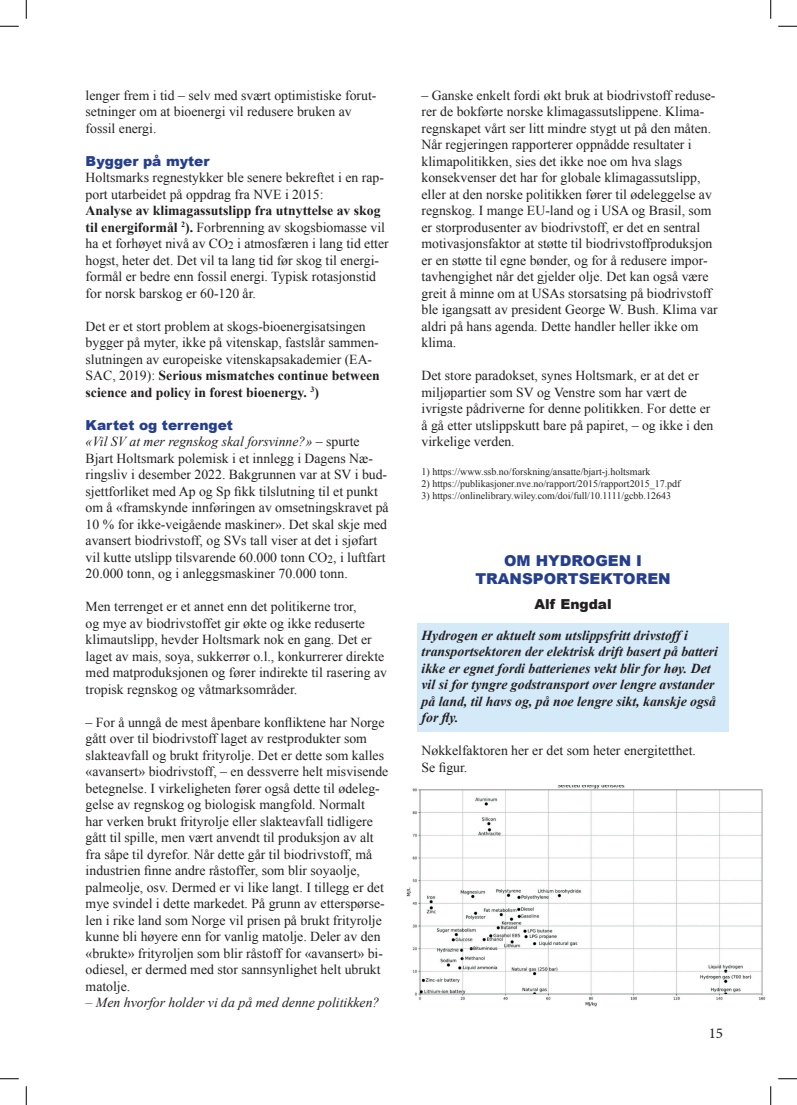
<style>
.page{position:relative;width:797px;height:1105px;background:#fff}
.page>*{position:absolute;margin:0;border:0;box-sizing:border-box;transform-origin:0 0}
.t1{font:900 15px/18px "Arial";color:#253f8e;text-align:center}
.t2{font:15px "Minion Pro";color:#231f20}
.t3{font:13.75px/16.5px "Times New Roman";color:#231f20}
.t4{font:italic 700 13.75px/16.5px "Times New Roman";color:#231f20}
.t5{font:italic 13.75px "Times New Roman";color:#231f20}
.t6{font:900 13.75px "Arial";color:#253f8e}
.t7{font:900 13.75px "Arial";color:#231f20}
.t8{font:10px "Times New Roman";color:#231f20}
.s1{font-weight:700}
.s2{font-style:italic}
</style>
<div class="page">
<div style="left:417px;top:623px;width:311px;height:109px;background:#d4eaf8"></div>
<img style="left:406px;top:786px;width:360px;height:221px">
<svg style="left:0;top:25px;width:19px;height:2px"></svg>
<svg style="left:778px;top:25px;width:19px;height:2px"></svg>
<svg style="left:0;top:1078px;width:19px;height:1px"></svg>
<svg style="left:778px;top:1078px;width:19px;height:1px"></svg>
<svg style="left:25px;top:0;width:2px;height:19px"></svg>
<svg style="left:25px;top:1086px;width:2px;height:19px"></svg>
<svg style="left:770px;top:0;width:1px;height:19px"></svg>
<svg style="left:770px;top:1086px;width:1px;height:19px"></svg>
<p class="t3" style="left:86px;top:87px;width:292px">lenger frem i tid – selv med svært optimistiske forut&shy;setninger om at bioenergi vil redusere bruken av fossil energi.</p>
<p class="t6" style="left:86px;top:151px;width:125px">Bygger på myter</p>
<p class="t3" style="left:86px;top:169px;width:300px">Holtsmarks regnestykker ble senere bekreftet i en rap&shy;port utarbeidet på oppdrag fra NVE i 2015:</p>
<p class="t3" style="left:86px;top:202px;width:304px"><span class="s1">Analyse av klimagassutslipp fra utnyttelse av skog til energiformål</span> <sup>2</sup><span class="s1">).</span> Forbrenning av skogsbiomasse vil ha et forhøyet nivå av CO<sub>2</sub> i atmosfæren i lang tid etter hogst, heter det. Det vil ta lang tid før skog til energi&shy;formål er bedre enn fossil energi. Typisk rotasjonstid for norsk barskog er 60-120 år.</p>
<p class="t3" style="left:86px;top:318px;width:296px">Det er et stort problem at skogs-bioenergisatsingen bygger på myter, ikke på vitenskap, fastslår sammen&shy;slutningen av europeiske vitenskapsakademier (EA-SAC, 2019): <span class="s1">Serious mismatches continue between science and policy in forest bioenergy.</span> <sup>3</sup><span class="s1">)</span></p>
<p class="t6" style="left:86px;top:415px;width:149px">Kartet og terrenget</p>
<p class="t3" style="left:86px;top:433px;width:304px"><span class="s2">«Vil SV at mer regnskog skal forsvinne?»</span> – spurte Bjart Holtsmark polemisk i et innlegg i Dagens Næ&shy;ringsliv i desember 2022. Bakgrunnen var at SV i bud&shy;sjettforliket med Ap og Sp fikk tilslutning til et punkt om å «framskynde innføringen av omsetningskravet på 10 % for ikke-veigående maskiner». Det skal skje med avansert biodrivstoff, og SVs tall viser at det i sjøfart vil kutte utslipp tilsvarende 60.000 tonn CO<sub>2</sub>, i luftfart 20.000 tonn, og i anleggsmaskiner 70.000 tonn.</p>
<p class="t3" style="left:86px;top:598px;width:303px">Men terrenget er et annet enn det politikerne tror,<br>og mye av biodrivstoffet gir økte og ikke reduserte klimautslipp, hevder Holtsmark nok en gang. Det er laget av mais, soya, sukkerrør o.l., konkurrerer direkte med matproduksjonen og fører indirekte til rasering av tropisk regnskog og våtmarksområder.</p>
<p class="t3" style="left:86px;top:714px;width:304px">– For å unngå de mest åpenbare konfliktene har Norge gått over til biodrivstoff laget av restprodukter som slakteavfall og brukt frityrolje. Det er dette som kalles «avansert» biodrivstoff, – en dessverre helt misvisende betegnelse. I virkeligheten fører også dette til ødeleg&shy;gelse av regnskog og biologisk mangfold. Normalt<br>har verken brukt frityrolje eller slakteavfall tidligere gått til spille, men vært anvendt til produksjon av alt fra såpe til dyrefor. Når dette går til biodrivstoff, må industrien finne andre råstoffer, som blir soyaolje, palmeolje, osv. Dermed er vi like langt. I tillegg er det mye svindel i dette markedet. På grunn av etterspørse&shy;len i rike land som Norge vil prisen på brukt frityrolje kunne bli høyere enn for vanlig matolje. Deler av den «brukte» frityroljen som blir råstoff for «avansert» bi&shy;odiesel, er dermed med stor sannsynlighet helt ubrukt matolje.</p>
<p class="t5" style="left:86px;top:993px;width:295px">– Men hvorfor holder vi da på med denne politikken?</p>
<p class="t3" style="left:421px;top:87px;width:298px">– Ganske enkelt fordi økt bruk at biodrivstoff reduse&shy;rer de bokførte norske klimagassutslippene. Klima&shy;regnskapet vårt ser litt mindre stygt ut på den måten.<br>Når regjeringen rapporterer oppnådde resultater i klimapolitikken, sies det ikke noe om hva slags konsekvenser det har for globale klimagassutslipp, eller at den norske politikken fører til ødeleggelse av regnskog. I mange EU-land og i USA og Brasil, som er storprodusenter av biodrivstoff, er det en sentral motivasjonsfaktor at støtte til biodrivstoffproduksjon er en støtte til egne bønder, og for å redusere impor&shy;tavhengighet når det gjelder olje. Det kan også være greit å minne om at USAs storsatsing på biodrivstoff ble igangsatt av president George W. Bush. Klima var aldri på hans agenda. Dette handler heller ikke om klima.</p>
<p class="t3" style="left:421px;top:367px;width:293px">Det store paradokset, synes Holtsmark, er at det er miljøpartier som SV og Venstre som har vært de ivrigste pådriverne for denne politikken. For dette er å gå etter utslippskutt bare på papiret, – og ikke i den virkelige verden.</p>
<p class="t8" style="left:421px;top:464px;width:230px">1) https://www.ssb.no/forskning/ansatte/bjart-j.holtsmark</p>
<p class="t8" style="left:421px;top:476px;width:260px">2) https://publikasjoner.nve.no/rapport/2015/rapport2015_17.pdf</p>
<p class="t8" style="left:421px;top:488px;width:251px">3) https://onlinelibrary.wiley.com/doi/full/10.1111/gcbb.12643</p>
<p class="t1" style="left:475px;top:551px;width:197px">OM HYDROGEN I<br>TRANSPORTSEKTOREN</p>
<p class="t7" style="left:534px;top:594px;width:79px">Alf Engdal</p>
<p class="t4" style="left:421px;top:626px;width:298px">Hydrogen er aktuelt som utslippsfritt drivstoff i transportsektoren der elektrisk drift basert på batteri ikke er egnet fordi batterienes vekt blir for høy. Det vil si for tyngre godstransport over lengre avstander på land, til havs og, på noe lengre sikt, kanskje også for fly.</p>
<p class="t3" style="left:421px;top:742px;width:276px">Nøkkelfaktoren her er det som heter energitetthet.<br>Se figur.</p>
<p class="t2" style="left:708px;top:1023px;width:16px">15</p>
</div>
